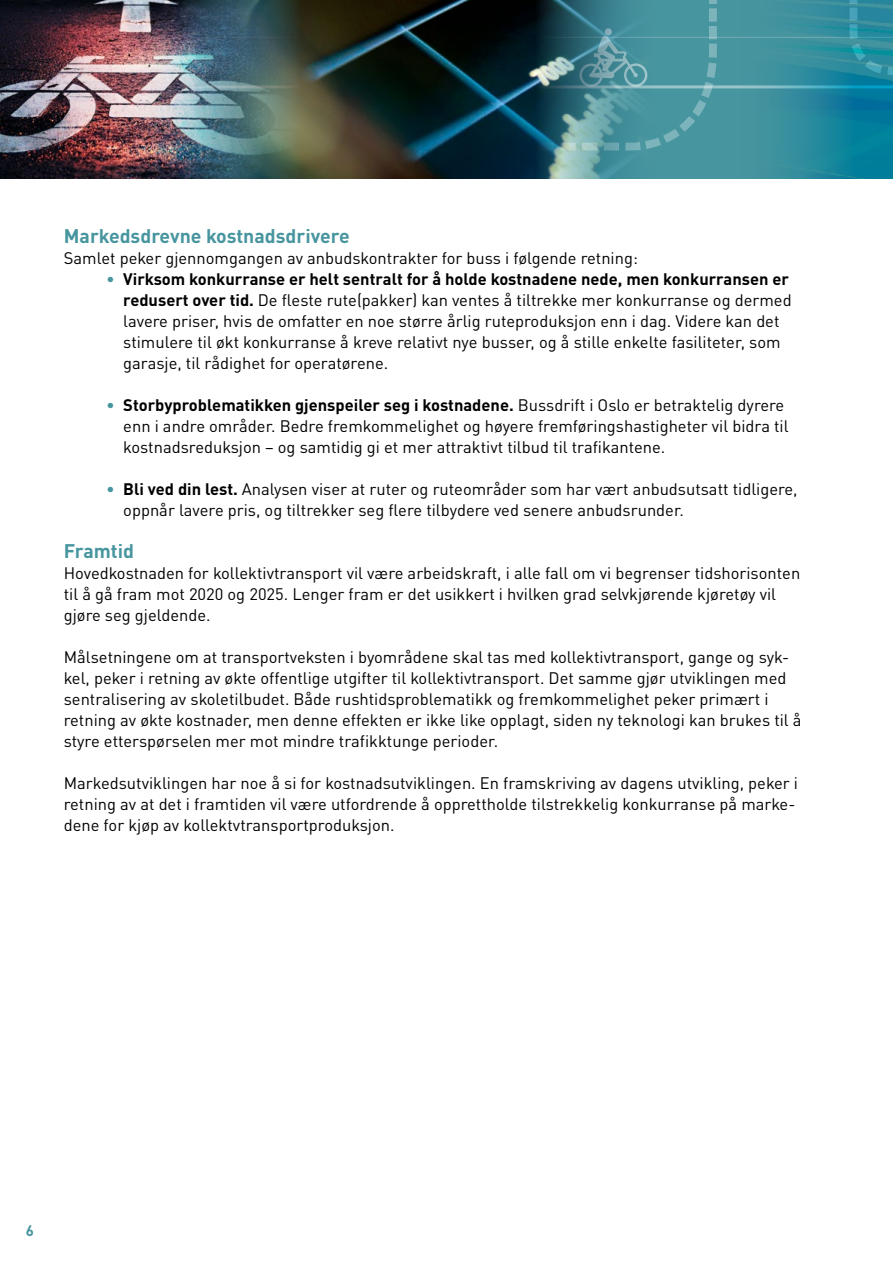
<style>
.page{position:relative;width:893px;height:1263px;background:#fff}
.page>*{position:absolute;margin:0;border:0;box-sizing:border-box;transform-origin:0 0}
.t1{font:700 19.5px "DINOT";color:#47959f}
.t2{font:16.5px/21px "DINOT";color:#000}
.t3{font:700 15px "DINOT";color:#47959f}
.s1{color:#47959f}
.s2{font-weight:700}
</style>
<div class="page">
<svg style="left:664px;top:0;width:69px;height:179px;background:#4c98a1"></svg>
<img style="left:0;top:0;width:174px;height:179px">
<img style="left:733px;top:0;width:160px;height:179px">
<img style="left:174px;top:0;width:490px;height:179px">
<p class="t1" style="left:64px;top:223px;width:288px">Markedsdrevne kostnadsdrivere</p>
<p class="t2" style="left:64px;top:247px;width:576px">Samlet peker gjennomgangen av anbudskontrakter for buss i følgende retning:</p>
<p class="t2" style="left:123px;top:268px;width:670px;text-indent:-17px"><span class="s1">•</span> <span class="s2">Virksom konkurranse er helt sentralt for å holde kostnadene nede, men konkurransen er redusert over tid.</span> De fleste rute(pakker) kan ventes å tiltrekke mer konkurranse og dermed lavere priser, hvis de omfatter en noe større årlig ruteproduksjon enn i dag. Videre kan det stimulere til økt konkurranse å kreve relativt nye busser, og å stille enkelte fasiliteter, som garasje, til rådighet for operatørene.</p>
<p class="t2" style="left:123px;top:394px;width:667px;text-indent:-17px"><span class="s1">•</span> <span class="s2">Storbyproblematikken gjenspeiler seg i kostnadene.</span> Bussdrift i Oslo er betraktelig dyrere enn i andre områder. Bedre fremkommelighet og høyere fremføringshastigheter vil bidra til kostnadsreduksjon – og samtidig gi et mer attraktivt tilbud til trafikantene.</p>
<p class="t2" style="left:123px;top:478px;width:676px;text-indent:-17px"><span class="s1">•</span> <span class="s2">Bli ved din lest.</span> Analysen viser at ruter og ruteområder som har vært anbudsutsatt tidligere, oppnår lavere pris, og tiltrekker seg flere tilbydere ved senere anbudsrunder.</p>
<p class="t1" style="left:64px;top:538px;width:72px">Framtid</p>
<p class="t2" style="left:64px;top:562px;width:738px">Hovedkostnaden for kollektivtransport vil være arbeidskraft, i alle fall om vi begrenser tidshorisonten til å gå fram mot 2020 og 2025. Lenger fram er det usikkert i hvilken grad selvkjørende kjøretøy vil gjøre seg gjeldende.</p>
<p class="t2" style="left:64px;top:646px;width:739px">Målsetningene om at transportveksten i byområdene skal tas med kollektivtransport, gange og syk&shy;kel, peker i retning av økte offentlige utgifter til kollektivtransport. Det samme gjør utviklingen med sentralisering av skoletilbudet. Både rushtidsproblematikk og fremkommelighet peker primært i retning av økte kostnader, men denne effekten er ikke like opplagt, siden ny teknologi kan brukes til å styre etterspørselen mer mot mindre trafikktunge perioder.</p>
<p class="t2" style="left:64px;top:772px;width:736px">Markedsutviklingen har noe å si for kostnadsutviklingen. En framskriving av dagens utvikling, peker i retning av at det i framtiden vil være utfordrende å opprettholde tilstrekkelig konkurranse på marke&shy;dene for kjøp av kollektvtransportproduksjon.</p>
<p class="t3" style="left:26px;top:1221px;width:10px">6</p>
</div>
